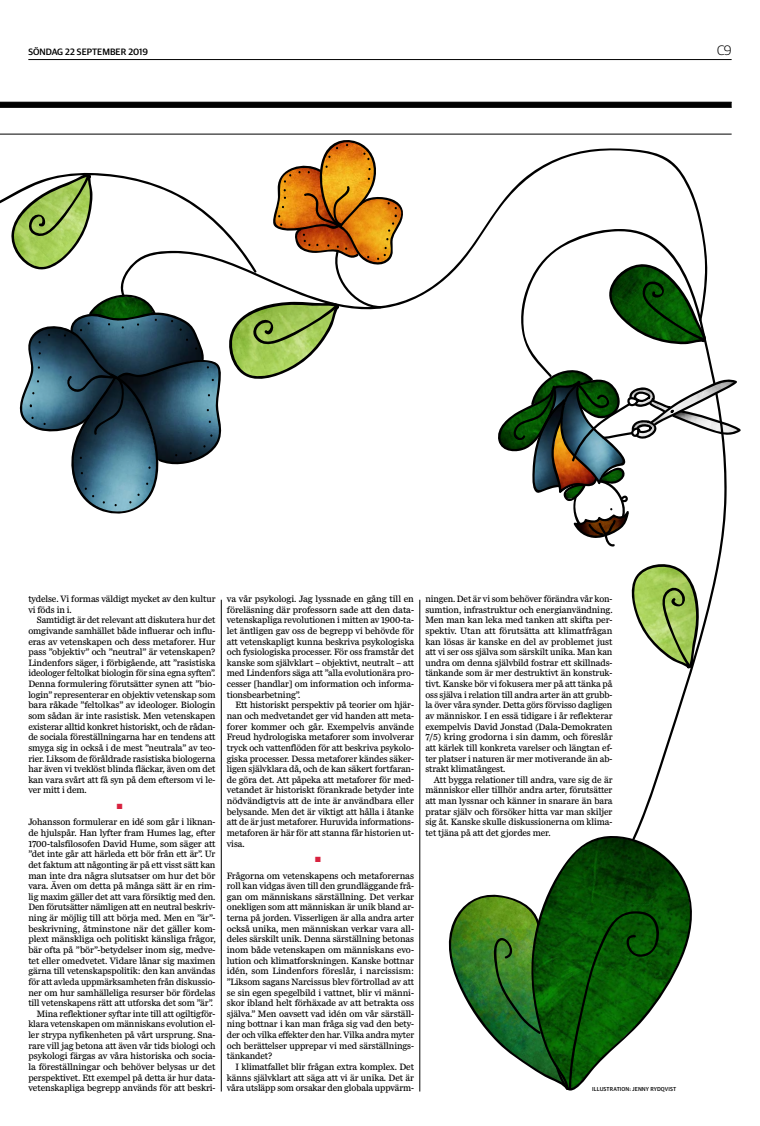
<style>
.page{position:relative;width:760px;height:1126px;background:#fff}
.page>*{position:absolute;margin:0;border:0;box-sizing:border-box;transform-origin:0 0}
.t1{font:300 13.7px "Guardian Sans";color:#000}
._31_Bröd_Indrag{font:9.5px/10.6px "Miller Daily Three";letter-spacing:-.01em;color:#000;text-align:justify}
._38_Bröd_Utan_Indrag{font:9.5px/10.6px "Miller Daily Three";letter-spacing:-.01em;color:#000;text-align:justify}
.t2{font:500 9.2px "Guardian Sans";color:#000}
.t3{font:7.5px "Zapf Dingbats Std";color:#d8223f}
._61_Bildbyline{font:500 5.5px "Guardian Text Sans";letter-spacing:.015em;color:#000}
</style>
<div class="page">
<hr style="left:28px;top:59px;width:703px;height:1px;background:#000">
<div style="left:0;top:102px;width:731px;height:5px;background:#000"></div>
<svg style="left:521px;top:322px;width:201px;height:506px"></svg>
<hr style="left:221px;top:599px;width:1px;height:492px;background:#000">
<hr style="left:419px;top:599px;width:1px;height:492px;background:#000">
<hr style="left:0;top:107px;width:731px;height:1px;background:#000">
<hr style="left:0;top:134px;width:731px;height:1px;background:#000">
<svg style="left:498px;top:358px;width:243px;height:189px"></svg>
<svg style="left:408px;top:148px;width:299px;height:174px"></svg>
<svg style="left:548px;top:828px;width:144px;height:263px"></svg>
<svg style="left:448px;top:892px;width:216px;height:198px"></svg>
<svg style="left:627px;top:561px;width:73px;height:108px"></svg>
<svg style="left:605px;top:262px;width:103px;height:82px"></svg>
<svg style="left:19px;top:140px;width:389px;height:374px"></svg>
<svg style="left:0;top:134px;width:257px;height:139px"></svg>
<p class="t2" style="left:28px;top:47px;width:121px">SÖNDAG 22 SEPTEMBER 2019</p>
<h1 class="t1" style="left:717px;top:43px;width:16px">C9</h1>
<p class="_38_Bröd_Utan_Indrag" style="left:28px;top:593px;width:189px">tydelse. Vi formas väldigt mycket av den kultur vi föds in i.</p>
<p class="_31_Bröd_Indrag" style="left:28px;top:615px;width:189px;text-indent:9px">Samtidigt är det relevant att diskutera hur det omgivande samhället både influerar och influ&shy;eras av vetenskapen och dess metaforer. Hur pass ”objektiv” och ”neutral” är vetenskapen?<br>Lindenfors säger, i förbigående, att ”rasistiska ideologer feltolkat biologin för sina egna syften”.<br>Denna formulering förutsätter synen att ”bio&shy;login” representerar en objektiv vetenskap som bara råkade ”feltolkas” av ideologer. Biologin som sådan är inte rasistisk. Men vetenskapen existerar alltid konkret historiskt, och de rådan&shy;de sociala föreställningarna har en tendens att smyga sig in också i de mest ”neutrala” av teo&shy;rier. Liksom de föråldrade rasistiska biologerna har även vi tveklöst blinda fläckar, även om det kan vara svårt att få syn på dem eftersom vi le&shy;ver mitt i dem.</p>
<p class="t3" style="left:117px;top:802px;width:7px">■</p>
<p class="_38_Bröd_Utan_Indrag" style="left:28px;top:817px;width:189px">Johansson formulerar en idé som går i liknan&shy;de hjulspår. Han lyfter fram Humes lag, efter 1700-talsfilosofen David Hume, som säger att ”det inte går att härleda ett bör från ett är”. Ur det faktum att någonting är på ett visst sätt kan man inte dra några slutsatser om hur det bör vara. Även om detta på många sätt är en rim&shy;lig maxim gäller det att vara försiktig med den.<br>Den förutsätter nämligen att en neutral beskriv&shy;ning är möjlig till att börja med. Men en ”är”- beskrivning, åtminstone när det gäller kom&shy;plext mänskliga och politiskt känsliga frågor, bär ofta på ”bör”-betydelser inom sig, medve&shy;tet eller omedvetet. Vidare lånar sig maximen gärna till vetenskapspolitik: den kan användas för att avleda uppmärksamheten från diskussio&shy;ner om hur samhälleliga resurser bör fördelas till vetenskapens rätt att utforska det som ”är”.</p>
<p class="_31_Bröd_Indrag" style="left:28px;top:1008px;width:189px;text-indent:9px">Mina reflektioner syftar inte till att ogiltigför&shy;klara vetenskapen om människans evolution el&shy;ler strypa nyfikenheten på vårt ursprung. Sna&shy;rare vill jag betona att även vår tids biologi och psykologi färgas av våra historiska och socia&shy;la föreställningar och behöver belysas ur det perspektivet. Ett exempel på detta är hur data&shy;vetenskapliga begrepp används för att beskri-</p>
<p class="_31_Bröd_Indrag" style="left:227px;top:593px;width:189px">va vår psykologi. Jag lyssnade en gång till en föreläsning där professorn sade att den data&shy;vetenskapliga revolutionen i mitten av 1900-ta&shy;let äntligen gav oss de begrepp vi behövde för att vetenskapligt kunna beskriva psykologiska och fysiologiska processer. För oss framstår det kanske som självklart – objektivt, neutralt – att med Lindenfors säga att ”alla evolutionära pro&shy;cesser [handlar] om information och informa&shy;tionsbearbetning”.</p>
<p class="_31_Bröd_Indrag" style="left:227px;top:700px;width:189px;text-indent:9px">Ett historiskt perspektiv på teorier om hjär&shy;nan och medvetandet ger vid handen att meta&shy;forer kommer och går. Exempelvis använde Freud hydrologiska metaforer som involverar tryck och vattenflöden för att beskriva psykolo&shy;giska processer. Dessa metaforer kändes säker&shy;ligen självklara då, och de kan säkert fortfaran&shy;de göra det. Att påpeka att metaforer för med&shy;vetandet är historiskt förankrade betyder inte nödvändigtvis att de inte är användbara eller belysande. Men det är viktigt att hålla i åtanke att de är just metaforer. Huruvida informations&shy;metaforen är här för att stanna får historien ut&shy;visa.</p>
<p class="t3" style="left:315px;top:856px;width:7px">■</p>
<p class="_38_Bröd_Utan_Indrag" style="left:227px;top:870px;width:189px">Frågorna om vetenskapens och metaforernas roll kan vidgas även till den grundläggande frå&shy;gan om människans särställning. Det verkar onekligen som att människan är unik bland ar&shy;terna på jorden. Visserligen är alla andra arter också unika, men människan verkar vara all&shy;deles särskilt unik. Denna särställning betonas inom både vetenskapen om människans evo&shy;lution och klimatforskningen. Kanske bottnar idén, som Lindenfors föreslår, i narcissism: ”Liksom sagans Narcissus blev förtrollad av att se sin egen spegelbild i vattnet, blir vi männi&shy;skor ibland helt förhäxade av att betrakta oss själva.” Men oavsett vad idén om vår särställ&shy;ning bottnar i kan man fråga sig vad den bety&shy;der och vilka effekter den har. Vilka andra myter och berättelser upprepar vi med särställnings&shy;tänkandet?</p>
<p class="_31_Bröd_Indrag" style="left:227px;top:1061px;width:189px;text-indent:9px">I klimatfallet blir frågan extra komplex. Det känns självklart att säga att vi är unika. Det är våra utsläpp som orsakar den globala uppvärm-</p>
<p class="_31_Bröd_Indrag" style="left:425px;top:593px;width:189px">ningen. Det är vi som behöver förändra vår kon&shy;sumtion, infrastruktur och energianvändning.<br>Men man kan leka med tanken att skifta per&shy;spektiv. Utan att förutsätta att klimatfrågan kan lösas är kanske en del av problemet just att vi ser oss själva som särskilt unika. Man kan undra om denna självbild fostrar ett skillnads&shy;tänkande som är mer destruktivt än konstruk&shy;tivt. Kanske bör vi fokusera mer på att tänka på oss själva i relation till andra arter än att grubb&shy;la över våra synder. Detta görs förvisso dagligen av människor. I en essä tidigare i år reflekterar exempelvis David Jonstad (Dala-Demokraten 7/5) kring grodorna i sin damm, och föreslår att kärlek till konkreta varelser och längtan ef&shy;ter platser i naturen är mer motiverande än ab&shy;strakt klimatångest.</p>
<p class="_31_Bröd_Indrag" style="left:425px;top:774px;width:189px;text-indent:9px">Att bygga relationer till andra, vare sig de är människor eller tillhör andra arter, förutsätter att man lyssnar och känner in snarare än bara pratar själv och försöker hitta var man skiljer sig åt. Kanske skulle diskussionerna om klima&shy;tet tjäna på att det gjordes mer.</p>
<p class="_61_Bildbyline" style="left:592px;top:1085px;width:86px">ILLUSTRATION: JENNY RYDQVIST</p>
</div>
